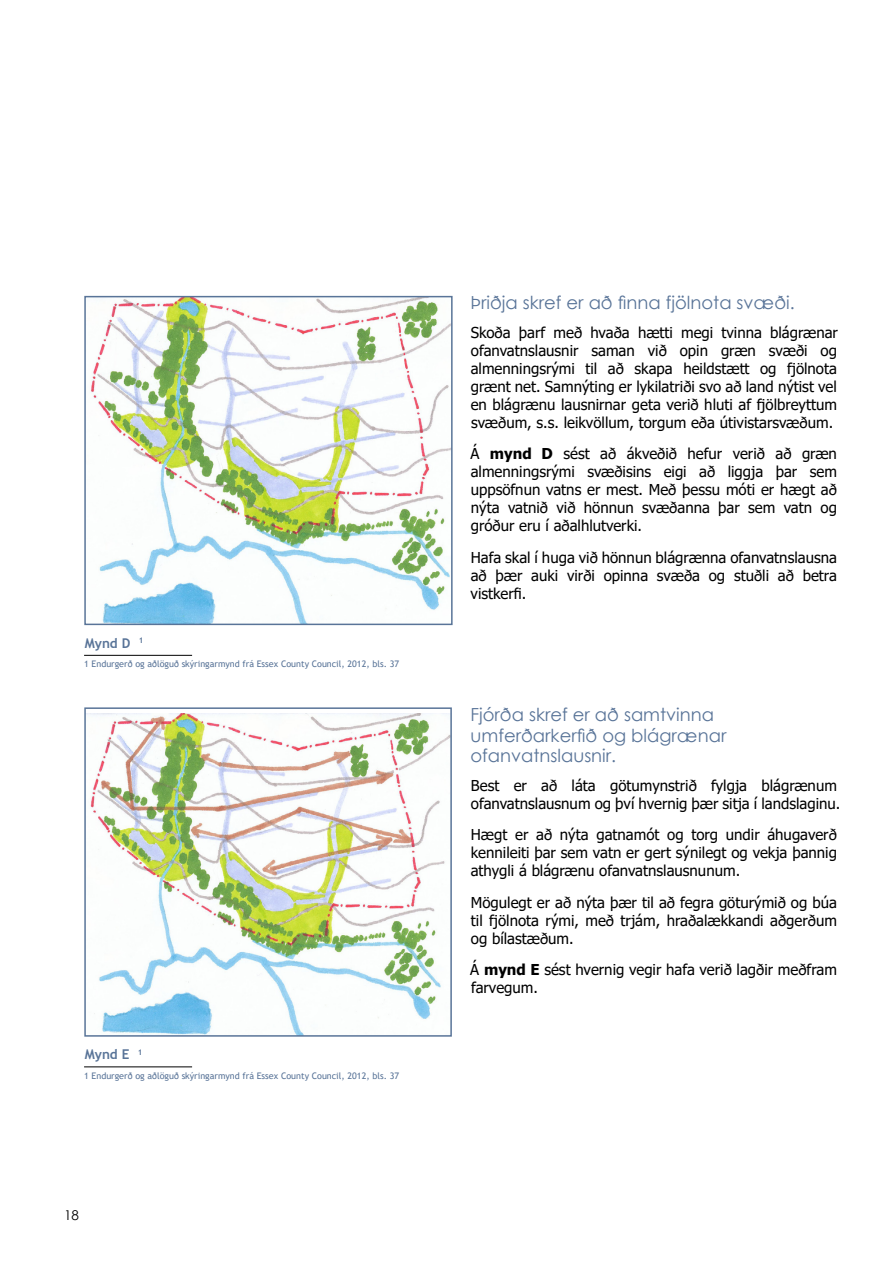
<style>
.page{position:relative;width:893px;height:1263px;background:#fff}
.page>*{position:absolute;margin:0;border:0;box-sizing:border-box;transform-origin:0 0}
.t1{font:18px/20.7px "Century Gothic";color:#597498}
.t2{font:15px/18px "Tahoma";color:#000;text-align:justify}
.t3{font:700 13.5px "Trebuchet MS";color:#597498}
.t4{font:13.5px "Century Gothic";color:#000}
.t5{font:9px "Trebuchet MS";color:#597498}
.s1{font-weight:700}
</style>
<div class="page">
<img style="left:90px;top:299px;width:360px;height:323px">
<div style="left:84px;top:296px;width:369px;height:329px;border:2px solid #597498"></div>
<img style="left:87px;top:713px;width:362px;height:321px">
<div style="left:84px;top:707px;width:368px;height:330px;border:2px solid #597498"></div>
<hr style="left:84px;top:655px;width:108px;height:1px;background:#000">
<hr style="left:84px;top:1066px;width:108px;height:1px;background:#000">
<p class="t3" style="left:85px;top:635px;width:60px">Mynd D <sup>1</sup></p>
<p class="t5" style="left:84px;top:658px;width:316px">1 Endurgerð og aðlöguð skýringarmynd frá Essex County Council, 2012, bls. 37</p>
<p class="t3" style="left:85px;top:1046px;width:59px">Mynd E <sup>1</sup></p>
<p class="t5" style="left:84px;top:1070px;width:316px">1 Endurgerð og aðlöguð skýringarmynd frá Essex County Council, 2012, bls. 37</p>
<p class="t4" style="left:64px;top:1206px;width:16px">18</p>
<p class="t1" style="left:470px;top:292px;width:326px">Þriðja skref er að finna fjölnota svæði.</p>
<p class="t2" style="left:471px;top:324px;width:369px">Skoða þarf með hvaða hætti megi tvinna blágrænar ofanvatnslausnir saman við opin græn svæði og almenningsrými til að skapa heildstætt og fjölnota grænt net. Samnýting er lykilatriði svo að land nýtist vel en blágrænu lausnirnar geta verið hluti af fjölbreyttum svæðum, s.s. leikvöllum, torgum eða útivistarsvæðum.</p>
<p class="t2" style="left:470px;top:446px;width:368px">Á <span class="s1">mynd D</span> sést að ákveðið hefur verið að græn almenningsrými svæðisins eigi að liggja þar sem uppsöfnun vatns er mest. Með þessu móti er hægt að nýta vatnið við hönnun svæðanna þar sem vatn og gróður eru í aðalhlutverki.</p>
<p class="t2" style="left:471px;top:549px;width:368px">Hafa skal í huga við hönnun blágrænna ofanvatnslausna að þær auki virði opinna svæða og stuðli að betra vistkerfi.</p>
<p class="t1" style="left:470px;top:704px;width:258px">Fjórða skref er að samtvinna umferðarkerfið og blágrænar ofanvatnslausnir.</p>
<p class="t2" style="left:471px;top:777px;width:371px">Best er að láta götumynstrið fylgja blágrænum ofanvatnslausnum og því hvernig þær sitja í landslaginu.</p>
<p class="t2" style="left:471px;top:827px;width:368px">Hægt er að nýta gatnamót og torg undir áhugaverð kennileiti þar sem vatn er gert sýnilegt og vekja þannig athygli á blágrænu ofanvatnslausnunum.</p>
<p class="t2" style="left:471px;top:894px;width:368px">Mögulegt er að nýta þær til að fegra göturýmið og búa til fjölnota rými, með trjám, hraðalækkandi aðgerðum og bílastæðum.</p>
<p class="t2" style="left:470px;top:962px;width:368px">Á <span class="s1">mynd E</span> sést hvernig vegir hafa verið lagðir meðfram farvegum.</p>
</div>
